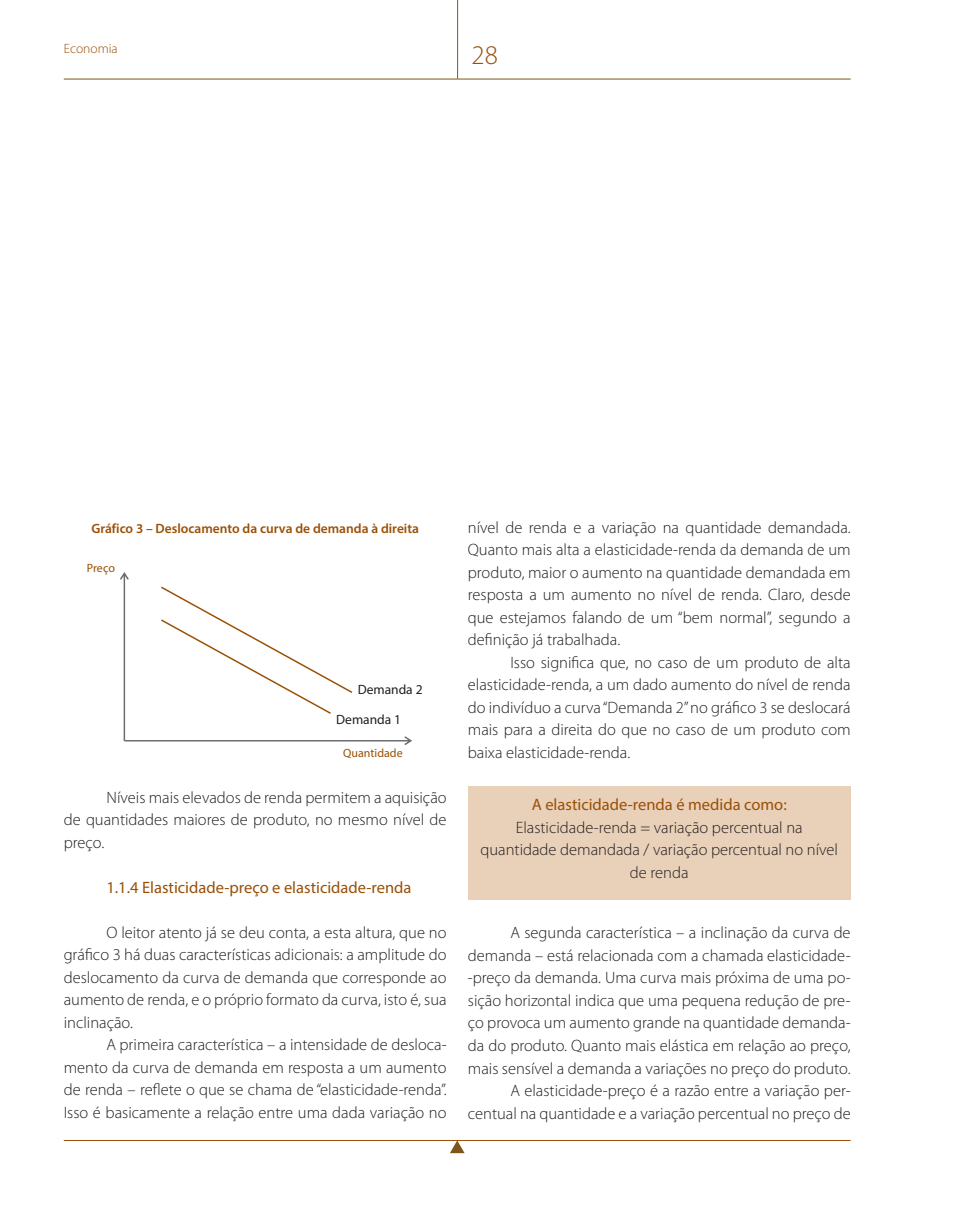
<style>
.page{position:relative;width:957px;height:1212px;background:#fff}
.page>*{position:absolute;margin:0;border:0;box-sizing:border-box;transform-origin:0 0}
.t1{font:300 27px "Myriad Pro";color:#9a5006}
.t2{font:300 16.5px/22.5px "Myriad Pro";color:#231f20;text-align:justify}
.t3{font:16.5px "Myriad Pro";color:#9a5006}
.t4{font:600 13.5px "Myriad Pro";color:#9a5006}
.t5{font:13.5px "Myriad Pro";color:#231f20}
.t6{font:300 13.5px "Myriad Pro";color:#9a5006}
.t7{font:12px "Myriad Pro";color:#9a5006}
</style>
<div class="page">
<hr style="left:64px;top:1140px;width:786px;height:1px;background:#9a5006">
<svg style="left:450px;top:1141px;width:14px;height:12px"></svg>
<hr style="left:64px;top:79px;width:786px;height:1px;background:#7f5619">
<hr style="left:457px;top:0;width:1px;height:79px;background:#9a5006">
<svg style="left:120px;top:572px;width:292px;height:173px"></svg>
<div style="left:468px;top:786px;width:382px;height:113px;background:#e9d0b9"></div>
<p class="t6" style="left:64px;top:41px;width:55px">Economia</p>
<h1 class="t1" style="left:471px;top:38px;width:28px">28</h1>
<p class="t4" style="left:91px;top:520px;width:329px">Gráfico 3 – Deslocamento da curva de demanda à direita</p>
<p class="t7" style="left:87px;top:561px;width:29px">Preço</p>
<p class="t5" style="left:358px;top:681px;width:66px">Demanda 2</p>
<p class="t5" style="left:336px;top:711px;width:66px">Demanda 1</p>
<p class="t7" style="left:343px;top:745px;width:61px">Quantidade</p>
<p class="t2" style="left:64px;top:786px;width:384px;text-indent:43px">Níveis mais elevados de renda permitem a aquisição de quantidades maiores de produto, no mesmo nível de preço.</p>
<p class="t3" style="left:106px;top:877px;width:307px">1.1.4 Elasticidade-preço e elasticidade-renda</p>
<p class="t2" style="left:64px;top:921px;width:384px;text-indent:43px">O leitor atento já se deu conta, a esta altura, que no gráfico 3 há duas características adicionais: a amplitude do deslocamento da curva de demanda que corresponde ao aumento de renda, e o próprio formato da curva, isto é, sua inclinação.</p>
<p class="t2" style="left:64px;top:1033px;width:384px;text-indent:43px">A primeira característica – a intensidade de desloca&shy;mento da curva de demanda em resposta a um aumento de renda – reflete o que se chama de “elasticidade-renda”.<br>Isso é basicamente a relação entre uma dada variação no</p>
<p class="t2" style="left:468px;top:516px;width:384px">nível de renda e a variação na quantidade demandada.<br>Quanto mais alta a elasticidade-renda da demanda de um produto, maior o aumento na quantidade demandada em resposta a um aumento no nível de renda. Claro, desde que estejamos falando de um “bem normal”, segundo a definição já trabalhada.</p>
<p class="t2" style="left:468px;top:651px;width:384px;text-indent:43px">Isso significa que, no caso de um produto de alta elasticidade-renda, a um dado aumento do nível de renda do indivíduo a curva “Demanda 2” no gráfico 3 se deslocará mais para a direita do que no caso de um produto com baixa elasticidade-renda.</p>
<p class="t3" style="left:532px;top:794px;width:256px">A elasticidade-renda é medida como:</p>
<p class="t2" style="left:480px;top:816px;width:359px;text-align:center">Elasticidade-renda = variação percentual na quantidade demandada / variação percentual no nível de renda</p>
<p class="t2" style="left:468px;top:921px;width:384px;text-align:right">A segunda característica – a inclinação da curva de demanda – está relacionada com a chamada elasticidade--preço da demanda. Uma curva mais próxima de uma po&shy;sição horizontal indica que uma pequena redução de pre&shy;ço provoca um aumento grande na quantidade demanda&shy;da do produto. Quanto mais elástica em relação ao preço, mais sensível a demanda a variações no preço do produto.<br>A elasticidade-preço é a razão entre a variação per&shy;centual na quantidade e a variação percentual no preço de</p>
</div>
